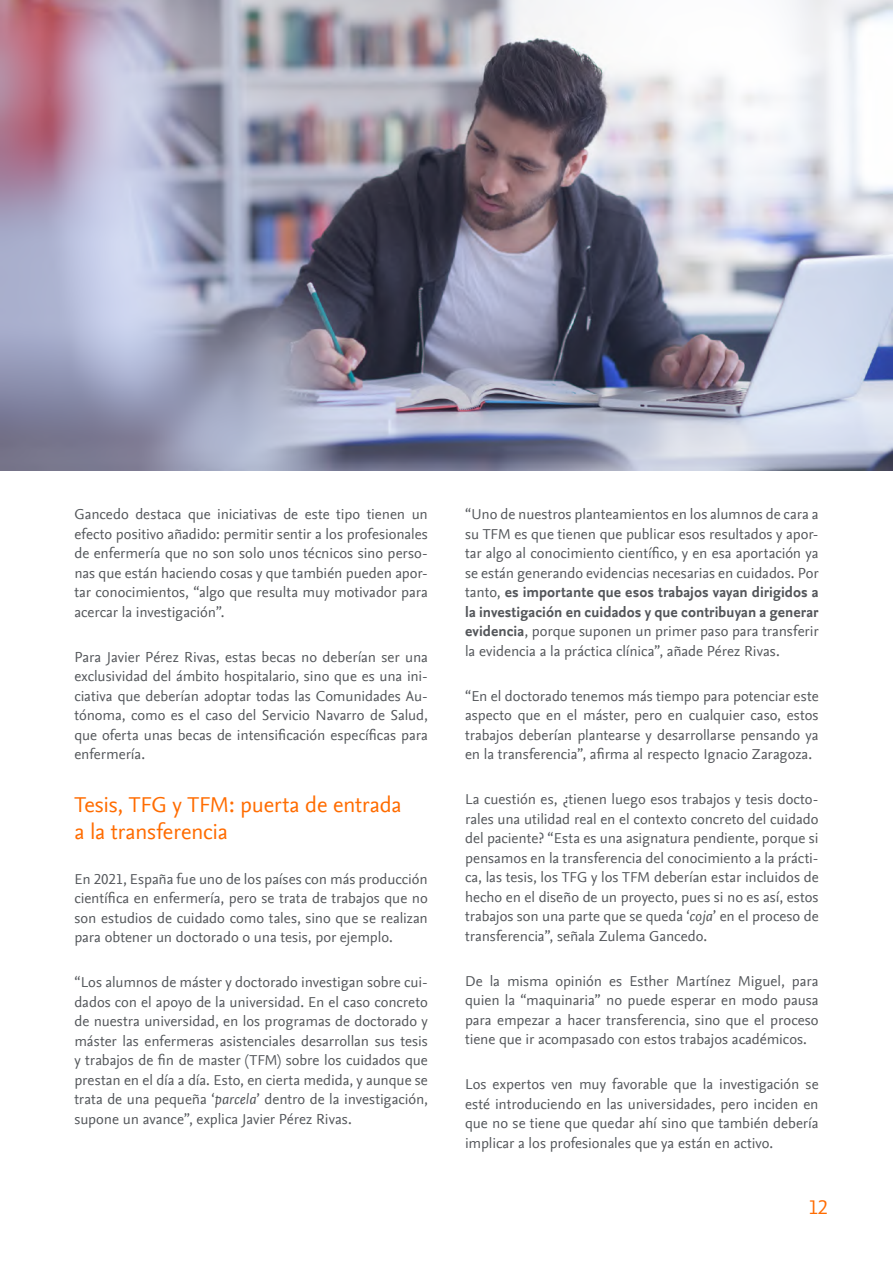
<style>
.page{position:relative;width:893px;height:1263px;background:#fff}
.page>*{position:absolute;margin:0;border:0;box-sizing:border-box;transform-origin:0 0}
.t1{font:22.5px/27px "Nexus Sans Offc Pro";letter-spacing:-.01em;color:#ff6c00}
.t2{font:300 22.5px "Elsevier Display";color:#ff6c00}
.t3{font:15px/19.5px "Nexus Sans Offc Pro";color:#53565a;text-align:justify}
.s1{font-style:italic}
.s2{font-weight:700}
</style>
<div class="page">
<img style="left:0;top:0;width:893px;height:471px">
<p class="t3" style="left:74px;top:503px;width:355px">Gancedo destaca que iniciativas de este tipo tienen un efecto positivo añadido: permitir sentir a los profesionales de enfermería que no son solo unos técnicos sino perso&shy;nas que están haciendo cosas y que también pueden apor&shy;tar conocimientos, “algo que resulta muy motivador para acercar la investigación”.</p>
<p class="t3" style="left:74px;top:646px;width:355px">Para Javier Pérez Rivas, estas becas no deberían ser una exclusividad del ámbito hospitalario, sino que es una ini&shy;ciativa que deberían adoptar todas las Comunidades Au&shy;tónoma, como es el caso del Servicio Navarro de Salud, que oferta unas becas de intensificación específicas para enfermería.</p>
<h1 class="t1" style="left:74px;top:789px;width:329px">Tesis, TFG y TFM: puerta de entrada a la transferencia</h1>
<p class="t3" style="left:74px;top:868px;width:355px">En 2021, España fue uno de los países con más producción científica en enfermería, pero se trata de trabajos que no son estudios de cuidado como tales, sino que se realizan para obtener un doctorado o una tesis, por ejemplo.</p>
<p class="t3" style="left:74px;top:972px;width:355px">“Los alumnos de máster y doctorado investigan sobre cui&shy;dados con el apoyo de la universidad. En el caso concreto de nuestra universidad, en los programas de doctorado y máster las enfermeras asistenciales desarrollan sus tesis y trabajos de fin de master (TFM) sobre los cuidados que prestan en el día a día. Esto, en cierta medida, y aunque se trata de una pequeña ‘<span class="s1">parcela</span>’ dentro de la investigación, supone un avance”, explica Javier Pérez Rivas.</p>
<p class="t3" style="left:465px;top:503px;width:355px">“Uno de nuestros planteamientos en los alumnos de cara a su TFM es que tienen que publicar esos resultados y apor&shy;tar algo al conocimiento científico, y en esa aportación ya se están generando evidencias necesarias en cuidados. Por tanto, <span class="s2">es importante que esos trabajos vayan dirigidos a la investigación en cuidados y que contribuyan a generar evidencia</span>, porque suponen un primer paso para transferir la evidencia a la práctica clínica”, añade Pérez Rivas.</p>
<p class="t3" style="left:465px;top:685px;width:355px">“En el doctorado tenemos más tiempo para potenciar este aspecto que en el máster, pero en cualquier caso, estos trabajos deberían plantearse y desarrollarse pensando ya en la transferencia”, afirma al respecto Ignacio Zaragoza.</p>
<p class="t3" style="left:465px;top:788px;width:355px">La cuestión es, ¿tienen luego esos trabajos y tesis docto&shy;rales una utilidad real en el contexto concreto del cuidado del paciente? “Esta es una asignatura pendiente, porque si pensamos en la transferencia del conocimiento a la prácti&shy;ca, las tesis, los TFG y los TFM deberían estar incluidos de hecho en el diseño de un proyecto, pues si no es así, estos trabajos son una parte que se queda ‘<span class="s1">coja</span>’ en el proceso de transferencia”, señala Zulema Gancedo.</p>
<p class="t3" style="left:465px;top:970px;width:355px">De la misma opinión es Esther Martínez Miguel, para quien la “maquinaria” no puede esperar en modo pausa para empezar a hacer transferencia, sino que el proceso tiene que ir acompasado con estos trabajos académicos.</p>
<p class="t3" style="left:465px;top:1074px;width:355px">Los expertos ven muy favorable que la investigación se esté introduciendo en las universidades, pero inciden en que no se tiene que quedar ahí sino que también debería implicar a los profesionales que ya están en activo.</p>
<h1 class="t2" style="left:809px;top:1194px;width:20px">12</h1>
</div>
